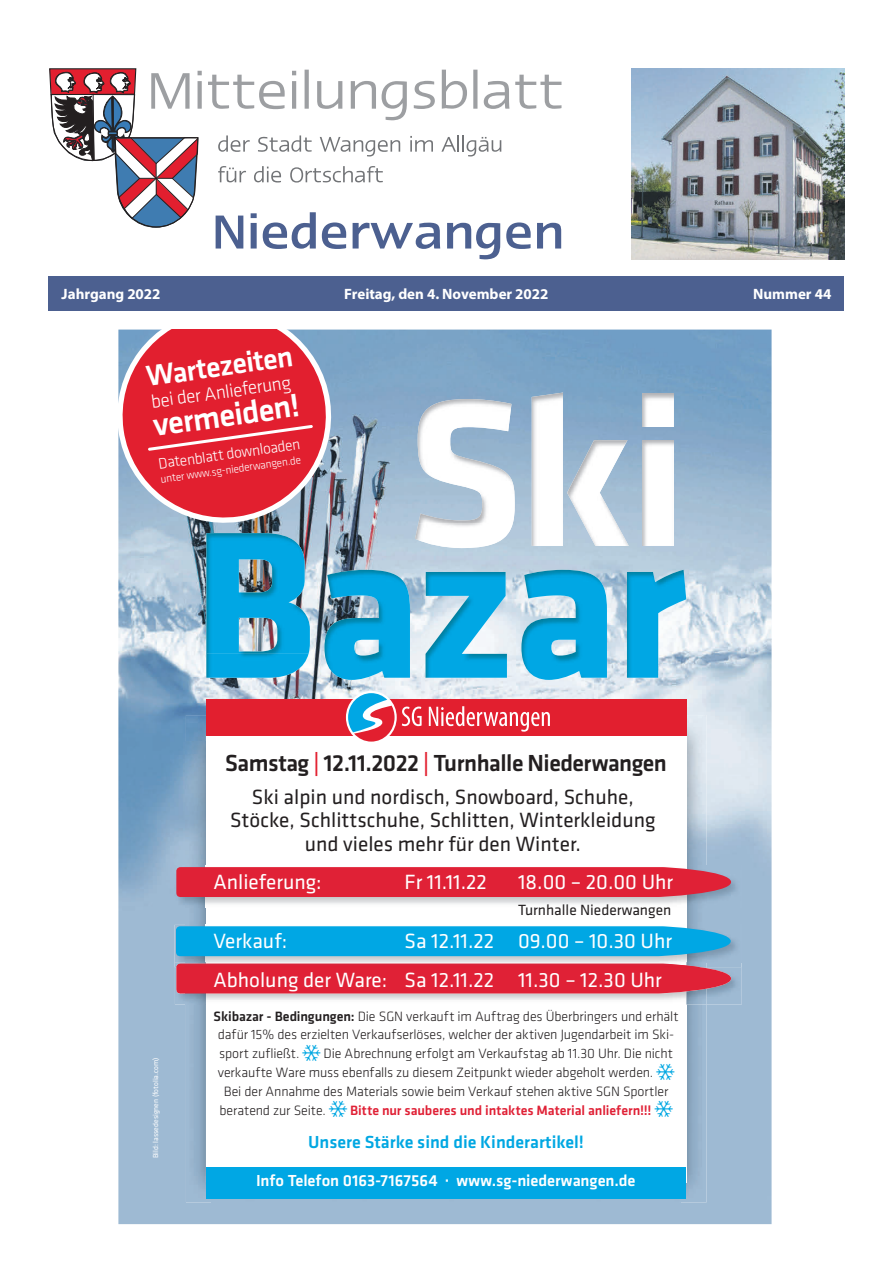
<style>
.page{position:relative;width:893px;height:1263px;background:#fff}
.page>*{position:absolute;margin:0;border:0;box-sizing:border-box;transform-origin:0 0}
.t1{font:500 32.85px "Klavika";color:#fff}
.t2{font:500 30px "Klavika";color:#fff}
.t3{font:500 24.15px "Klavika";letter-spacing:-.02em;color:#231f20}
.t4{font:21.3px/23.4px "Klavika";color:#231f20;text-align:center}
.t5{font:21.3px/38.5px "Klavika";color:#fff}
.t6{font:300 19.35px "Klavika";color:#fff}
.t7{font:500 18px "Klavika";color:#00a7e2}
.t8{font:500 16.5px "Klavika";letter-spacing:-.005em;color:#fff}
.t9{font:300 15.75px "Klavika";color:#fff}
.t10{font:15.3px "Klavika";color:#231f20}
.t11{font:700 15px "Myriad Pro";color:#fff}
.t12{font:300 13.95px/18.8px "Klavika";letter-spacing:-.01em;color:#231f20}
.t13{font:500 13.95px "Klavika";letter-spacing:-.005em;color:#e02136}
.t14{font:300 11.4px "Klavika";color:#fff}
.t15{font:7.5px "Klavika";color:#fff}
.s1{color:#e21f2f}
.s2{font-weight:500}
</style>
<div class="page">
<svg style="left:49px;top:68px;width:512px;height:191px"></svg>
<div style="left:49px;top:276px;width:795px;height:34px;background:#4c6090"></div>
<img style="left:631px;top:68px;width:213px;height:191px">
<img style="left:118px;top:330px;width:654px;height:894px">
<img style="left:186px;top:715px;width:20px;height:27px">
<img style="left:686px;top:715px;width:20px;height:151px">
<img style="left:186px;top:742px;width:20px;height:124px">
<img style="left:186px;top:908px;width:20px;height:54px">
<img style="left:686px;top:908px;width:20px;height:54px">
<img style="left:186px;top:1004px;width:26px;height:198px">
<img style="left:681px;top:1004px;width:25px;height:198px">
<img style="left:212px;top:1198px;width:469px;height:4px">
<div style="left:206px;top:735px;width:480px;height:447px;background:#fff"></div>
<div style="left:206px;top:1167px;width:480px;height:31px;background:#00a7e4"></div>
<div style="left:206px;top:699px;width:480px;height:36px;background:#e21f2f"></div>
<img style="left:206px;top:533px;width:104px;height:145px">
<img style="left:627px;top:570px;width:59px;height:108px">
<img style="left:521px;top:570px;width:86px;height:110px">
<img style="left:324px;top:570px;width:86px;height:110px">
<img style="left:425px;top:572px;width:82px;height:106px">
<img style="left:532px;top:393px;width:31px;height:153px">
<img style="left:642px;top:394px;width:32px;height:33px">
<img style="left:418px;top:399px;width:97px;height:124px">
<img style="left:642px;top:440px;width:32px;height:106px">
<img style="left:415px;top:523px;width:98px;height:25px">
<img style="left:567px;top:440px;width:62px;height:106px">
<img style="left:175px;top:866px;width:567px;height:42px">
<svg style="left:176px;top:867px;width:555px;height:31px;background:#dc2b40"></svg>
<img style="left:175px;top:925px;width:11px;height:79px">
<img style="left:706px;top:925px;width:36px;height:79px">
<img style="left:686px;top:994px;width:20px;height:10px">
<img style="left:186px;top:994px;width:20px;height:10px">
<div style="left:176px;top:967px;width:555px;height:27px;background:#e02136"></div>
<img style="left:175px;top:962px;width:566px;height:5px">
<img style="left:186px;top:962px;width:520px;height:5px">
<hr style="left:176px;top:964px;width:524px;height:3px;background:#dc2339">
<svg style="left:176px;top:926px;width:555px;height:31px;background:#0ca8e2"></svg>
<svg style="left:118px;top:330px;width:217px;height:197px;background:#d14a5b"></svg>
<svg style="left:402px;top:706px;width:20px;height:20px"></svg>
<svg style="left:429px;top:706px;width:121px;height:26px"></svg>
<div style="left:346px;top:691px;width:51px;height:53px;background:#fff;border-radius:50%"></div>
<svg style="left:348px;top:693px;width:47px;height:49px"></svg>
<p class="t11" style="left:62px;top:284px;width:100px">Jahrgang 2022</p>
<p class="t11" style="left:344px;top:284px;width:206px">Freitag, den 4. November 2022</p>
<p class="t11" style="left:753px;top:284px;width:80px">Nummer 44</p>
<h2 class="t2" style="left:144px;top:360px;width:149px;rotate:-8deg">W artezeiten</h2>
<h3 class="t6" style="left:150px;top:391px;width:142px;rotate:-8deg">bei der Anlieferung</h3>
<h1 class="t1" style="left:151px;top:408px;width:156px;rotate:-8deg">vermeiden!</h1>
<p class="t9" style="left:157px;top:455px;width:145px;rotate:-8deg">Datenblatt dow nloaden</p>
<p class="t14" style="left:160px;top:473px;width:143px;rotate:-8deg">unter w w w.sg-niederw angen.de</p>
<p class="t15" style="left:152px;top:1158px;width:102px;rotate:-90deg">Bild: lassedesignen (fotolia.com)</p>
<h3 class="t3" style="left:225px;top:750px;width:443px">Samstag <span class="s1">|</span> 12.11.2022 <span class="s1">|</span> Turnhalle Niederwangen</h3>
<h3 class="t4" style="left:230px;top:786px;width:427px">Ski alpin und nordisch, Snowboard, Schuhe,<br>Stöcke, Schlittschuhe, Schlitten, Winterkleidung und vieles mehr für den Winter.</h3>
<h3 class="t5" style="left:213px;top:863px;width:110px">Anlieferung:</h3>
<h3 class="t5" style="left:405px;top:863px;width:84px">Fr 11.11.22</h3>
<h3 class="t5" style="left:518px;top:863px;width:156px">18.00 – 20.00 Uhr</h3>
<p class="t10" style="left:518px;top:902px;width:155px">Turnhalle Niederwangen</p>
<h3 class="t5" style="left:213px;top:922px;width:75px">Verkauf:</h3>
<h3 class="t5" style="left:213px;top:922px;width:460px;text-indent:191px">Sa 12.11.22 09.00 – 10.30 Uhr<br>Abholung der Ware: Sa 12.11.22 11.30 – 12.30 Uhr</h3>
<p class="t12" style="left:218px;top:1007px;width:462px;text-indent:-4px"><span class="s2">Skibazar - Bedingungen:</span> Die SGN verkauft im Auftrag des Überbringers und erhält dafür 15% des erzielten Verkaufserlöses, welcher der aktiven Jugendarbeit im Ski&shy;sport zufließt.</p>
<p class="t12" style="left:324px;top:1044px;width:351px">Die Abrechnung erfolgt am Verkaufstag ab 11.30 Uhr. Die nicht</p>
<p class="t12" style="left:218px;top:1063px;width:437px">verkaufte Ware muss ebenfalls zu diesem Zeitpunkt wieder abgeholt werden.</p>
<p class="t12" style="left:224px;top:1082px;width:446px">Bei der Annahme des Materials sowie beim Verkauf stehen aktive SGN Sportler</p>
<p class="t12" style="left:219px;top:1101px;width:108px">beratend zur Seite.</p>
<p class="t13" style="left:350px;top:1102px;width:303px">Bitte nur sauberes und intaktes Material anliefern!!!</p>
<p class="t7" style="left:308px;top:1132px;width:277px">Unsere Stärke sind die Kinderartikel!</p>
<p class="t8" style="left:256px;top:1172px;width:381px">Info Telefon 0163-7167564 · www.sg-niederwangen.de</p>
</div>
